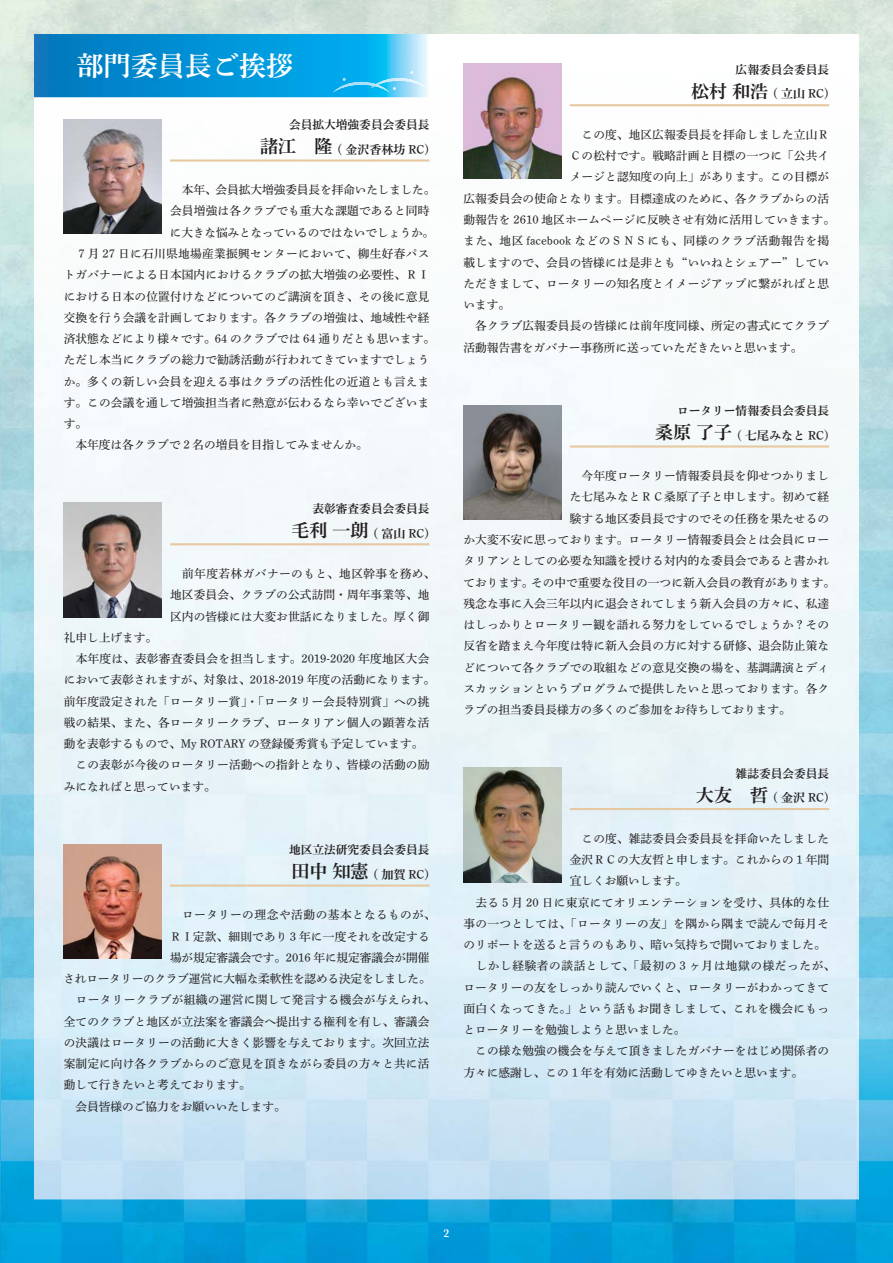
<style>
.page{position:relative;width:893px;height:1263px;background:#fff}
.page>*{position:absolute;margin:0;border:0;box-sizing:border-box;transform-origin:0 0}
.t1{font:27.15px "Shuei Min Pro B 90 pv RKSJ H";color:#fff}
.t2{font:12px "Shuei Min Pro B 90 pv RKSJ H";color:#231f20}
.t3{font:11.7px/21.3px "Shuei Min Pro M 90 pv RKSJ H";letter-spacing:.01em;color:#231f20}
.t4{font:11.7px "Shuei Min Pro B 90 pv RKSJ H";color:#231f20}
.t5{font:11.7px "Shuei Min Pro M 90 pv RKSJ H";letter-spacing:.03em;color:#231f20}
.t6{font:11.7px "Shuei Min Pro M 90 pv RKSJ H";letter-spacing:-.01em;color:#231f20}
.t7{font:11.7px "Shuei Min Pro M 90 pv RKSJ H";letter-spacing:.04em;color:#231f20}
.t8{font:11.7px "Shuei Min Pro M 90 pv RKSJ H";letter-spacing:-.02em;color:#231f20}
.t9{font:11.7px "Shuei Min Pro M 90 pv RKSJ H";letter-spacing:.045em;color:#231f20}
.t10{font:11.7px "Shuei Min Pro M 90 pv RKSJ H";letter-spacing:-.015em;color:#231f20}
.t11{font:11.7px "Shuei Min Pro M 90 pv RKSJ H";letter-spacing:.035em;color:#231f20}
.t12{font:600 11.7px "Baskerville";color:#fff}
.s1{font-size:18px}
</style>
<div class="page">
<img style="left:0;top:0;width:893px;height:1263px">
<img style="left:34px;top:34px;width:825px;height:1165px">
<hr style="left:170px;top:159px;width:259px;height:3px;background:#e6c9a2">
<hr style="left:170px;top:543px;width:259px;height:2px;background:#e6c9a2">
<hr style="left:170px;top:884px;width:259px;height:3px;background:#e6c9a2">
<img style="left:34px;top:34px;width:394px;height:63px">
<img style="left:370px;top:78px;width:57px;height:11px">
<img style="left:333px;top:82px;width:57px;height:10px">
<img style="left:64px;top:119px;width:98px;height:115px">
<img style="left:64px;top:503px;width:98px;height:115px">
<img style="left:64px;top:844px;width:98px;height:115px">
<hr style="left:570px;top:104px;width:259px;height:2px;background:#e6c9a2">
<hr style="left:570px;top:445px;width:259px;height:3px;background:#e6c9a2">
<hr style="left:570px;top:808px;width:259px;height:2px;background:#e6c9a2">
<img style="left:463px;top:64px;width:98px;height:115px">
<img style="left:463px;top:405px;width:98px;height:115px">
<img style="left:463px;top:767px;width:98px;height:115px">
<h1 class="t1" style="left:77px;top:56px;width:218px">部門委員長ご挨拶</h1>
<p class="t4" style="left:736px;top:65px;width:95px">広報委員会委員長</p>
<p class="t2" style="left:691px;top:89px;width:139px"><span class="s1">松村 和浩</span> ( 立山 RC)</p>
<p class="t3" style="left:570px;top:125px;width:261px">　この度、地区広報委員長を拝命しました立山Ｒ</p>
<p class="t3" style="left:570px;top:147px;width:261px">Ｃの松村です。戦略計画と目標の一つに「公共イ</p>
<p class="t3" style="left:570px;top:168px;width:261px">メージと認知度の向上」があります。この目標が</p>
<p class="t3" style="left:463px;top:189px;width:367px">広報委員会の使命となります。目標達成のために、各クラブからの活</p>
<p class="t3" style="left:463px;top:210px;width:373px">動報告を 2610 地区ホームページに反映させ有効に活用していきます。</p>
<p class="t7" style="left:463px;top:236px;width:367px">また、地区 facebook などのＳＮＳにも、同様のクラブ活動報告を掲</p>
<p class="t3" style="left:463px;top:253px;width:367px">載しますので、会員の皆様には是非とも“いいねとシェアー”してい</p>
<p class="t3" style="left:463px;top:274px;width:367px">ただきまして、ロータリーの知名度とイメージアップに繋がればと思</p>
<p class="t3" style="left:463px;top:296px;width:48px">います。</p>
<p class="t3" style="left:463px;top:317px;width:367px">　各クラブ広報委員長の皆様には前年度同様、所定の書式にてクラブ</p>
<p class="t3" style="left:463px;top:338px;width:341px">活動報告書をガバナー事務所に送っていただきたいと思います。</p>
<p class="t4" style="left:289px;top:121px;width:142px">会員拡大増強委員会委員長</p>
<p class="t2" style="left:260px;top:145px;width:171px"><span class="s1">諸江　隆</span> ( 金沢香林坊 RC)</p>
<p class="t6" style="left:170px;top:185px;width:267px">　本年、会員拡大増強委員長を拝命いたしました。</p>
<p class="t3" style="left:170px;top:202px;width:261px">会員増強は各クラブでも重大な課題であると同時</p>
<p class="t10" style="left:170px;top:228px;width:266px">に大きな悩みとなっているのではないでしょうか。</p>
<p class="t3" style="left:64px;top:245px;width:367px">　７月 27 日に石川県地場産業振興センターにおいて、柳生好春パス</p>
<p class="t3" style="left:64px;top:266px;width:367px">トガバナーによる日本国内におけるクラブの拡大増強の必要性、ＲＩ</p>
<p class="t3" style="left:64px;top:287px;width:367px">における日本の位置付けなどについてのご講演を頂き、その後に意見</p>
<p class="t3" style="left:64px;top:308px;width:367px">交換を行う会議を計画しております。各クラブの増強は、地域性や経</p>
<p class="t3" style="left:64px;top:330px;width:373px">済状態などにより様々です。64 のクラブでは 64 通りだとも思います。</p>
<p class="t3" style="left:64px;top:351px;width:367px">ただし本当にクラブの総力で勧誘活動が行われてきていますでしょう</p>
<p class="t3" style="left:64px;top:372px;width:367px">か。多くの新しい会員を迎える事はクラブの活性化の近道とも言えま</p>
<p class="t3" style="left:64px;top:393px;width:367px">す。この会議を通して増強担当者に熱意が伝わるなら幸いでございま</p>
<p class="t3" style="left:64px;top:415px;width:25px">す。</p>
<p class="t3" style="left:64px;top:436px;width:305px">　本年度は各クラブで２名の増員を目指してみませんか。</p>
<p class="t4" style="left:677px;top:406px;width:153px">ロータリー情報委員会委員長</p>
<p class="t2" style="left:655px;top:431px;width:175px"><span class="s1">桑原 了子</span> ( 七尾みなと RC)</p>
<p class="t3" style="left:570px;top:467px;width:261px">　今年度ロータリー情報委員長を仰せつかりまし</p>
<p class="t3" style="left:570px;top:488px;width:261px">た七尾みなとＲＣ桑原了子と申します。初めて経</p>
<p class="t3" style="left:570px;top:509px;width:261px">験する地区委員長ですのでその任務を果たせるの</p>
<p class="t3" style="left:463px;top:530px;width:367px">か大変不安に思っております。ロータリー情報委員会とは会員にロー</p>
<p class="t3" style="left:463px;top:552px;width:367px">タリアンとしての必要な知識を授ける対内的な委員会であると書かれ</p>
<p class="t3" style="left:463px;top:573px;width:373px">ております。その中で重要な役目の一つに新入会員の教育があります。</p>
<p class="t3" style="left:463px;top:594px;width:367px">残念な事に入会三年以内に退会されてしまう新入会員の方々に、私達</p>
<p class="t3" style="left:463px;top:615px;width:367px">はしっかりとロータリー観を語れる努力をしているでしょうか？その</p>
<p class="t3" style="left:463px;top:637px;width:367px">反省を踏まえ今年度は特に新入会員の方に対する研修、退会防止策な</p>
<p class="t3" style="left:463px;top:658px;width:367px">どについて各クラブでの取組などの意見交換の場を、基調講演とディ</p>
<p class="t3" style="left:463px;top:679px;width:367px">スカッションというプログラムで提供したいと思っております。各ク</p>
<p class="t3" style="left:463px;top:701px;width:329px">ラブの担当委員長様方の多くのご参加をお待ちしております。</p>
<p class="t4" style="left:313px;top:504px;width:118px">表彰審査委員会委員長</p>
<p class="t2" style="left:291px;top:528px;width:139px"><span class="s1">毛利 一朗</span> ( 富山 RC)</p>
<p class="t3" style="left:170px;top:564px;width:267px">　前年度若林ガバナーのもと、地区幹事を務め、地区委員会、クラブの公式訪問・周年事業等、地区内の皆様には大変お世話になりました。厚く御</p>
<p class="t3" style="left:64px;top:628px;width:373px">礼申し上げます。<br>　本年度は、表彰審査委員会を担当します。2019-2020 年度地区大会において表彰されますが、対象は、2018-2019 年度の活動になります。前年度設定された「ロータリー賞」・「ロータリー会長特別賞」への挑戦の結果、また、各ロータリークラブ、ロータリアン個人の顕著な活動を表彰するもので、My ROTARY の登録優秀賞も予定しています。　この表彰が今後のロータリー活動への指針となり、皆様の活動の励みになればと思っています。</p>
<p class="t4" style="left:736px;top:769px;width:95px">雑誌委員会委員長</p>
<p class="t2" style="left:696px;top:793px;width:135px"><span class="s1">大友　哲</span> ( 金沢 RC)</p>
<p class="t3" style="left:570px;top:829px;width:261px">　この度、雑誌委員会委員長を拝命いたしました</p>
<p class="t3" style="left:570px;top:850px;width:261px">金沢ＲＣの大友哲と申します。これからの１年間</p>
<p class="t3" style="left:570px;top:872px;width:118px">宜しくお願いします。</p>
<p class="t3" style="left:463px;top:893px;width:367px">　去る５月 20 日に東京にてオリエンテーションを受け、具体的な仕</p>
<p class="t5" style="left:463px;top:919px;width:367px">事の一つとしては、「ロータリーの友」を隅から隅まで読んで毎月そ</p>
<p class="t3" style="left:463px;top:935px;width:364px">のリポートを送ると言うのもあり、暗い気持ちで聞いておりました。</p>
<p class="t9" style="left:463px;top:961px;width:373px">　しかし経験者の談話として、「最初の３ヶ月は地獄の様だったが、</p>
<p class="t3" style="left:463px;top:978px;width:367px">ロータリーの友をしっかり読んでいくと、ロータリーがわかってきて</p>
<p class="t5" style="left:463px;top:1004px;width:367px">面白くなってきた。」という話もお聞きしまして、これを機会にもっ</p>
<p class="t3" style="left:463px;top:1020px;width:224px">とロータリーを勉強しようと思いました。</p>
<p class="t3" style="left:463px;top:1042px;width:367px">　この様な勉強の機会を与えて頂きましたガバナーをはじめ関係者の</p>
<p class="t3" style="left:463px;top:1063px;width:341px">方々に感謝し、この 1 年を有効に活動してゆきたいと思います。</p>
<p class="t4" style="left:289px;top:846px;width:142px">地区立法研究委員会委員長</p>
<p class="t2" style="left:291px;top:870px;width:139px"><span class="s1">田中 知憲</span> ( 加賀 RC)</p>
<p class="t11" style="left:170px;top:910px;width:267px">　ロータリーの理念や活動の基本となるものが、</p>
<p class="t3" style="left:170px;top:927px;width:261px">ＲＩ定款、細則であり３年に一度それを改定する</p>
<p class="t6" style="left:170px;top:953px;width:261px">場が規定審議会です。2016 年に規定審議会が開催</p>
<p class="t8" style="left:64px;top:974px;width:369px">されロータリーのクラブ運営に大幅な柔軟性を認める決定をしました。</p>
<p class="t3" style="left:64px;top:991px;width:373px">　ロータリークラブが組織の運営に関して発言する機会が与えられ、</p>
<p class="t3" style="left:64px;top:1012px;width:367px">全てのクラブと地区が立法案を審議会へ提出する権利を有し、審議会</p>
<p class="t3" style="left:64px;top:1033px;width:367px">の決議はロータリーの活動に大きく影響を与えております。次回立法</p>
<p class="t3" style="left:64px;top:1055px;width:367px">案制定に向け各クラブからのご意見を頂きながら委員の方々と共に活</p>
<p class="t3" style="left:64px;top:1076px;width:189px">動して行きたいと考えております。</p>
<p class="t3" style="left:64px;top:1097px;width:224px">　会員皆様のご協力をお願いいたします。</p>
<p class="t12" style="left:444px;top:1226px;width:7px">2</p>
</div>
